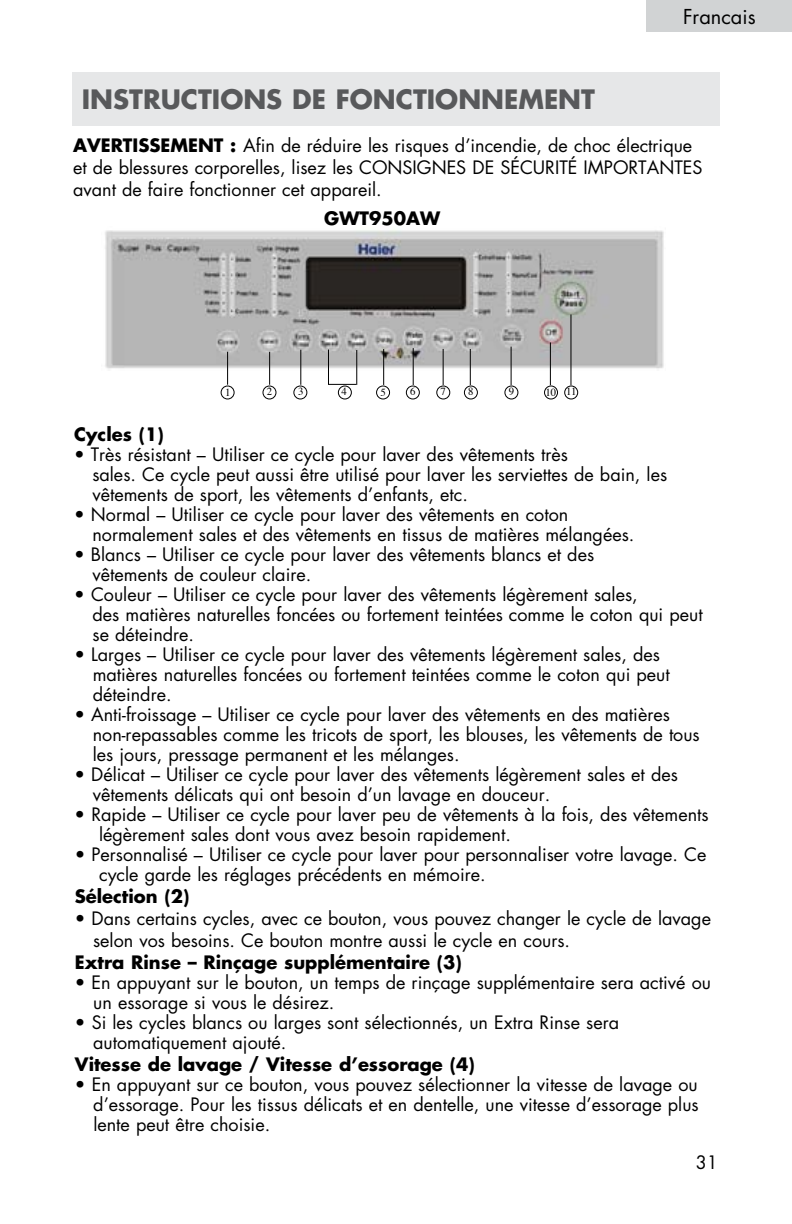
<style>
.page{position:relative;width:792px;height:1224px;background:#fff}
.page>*{position:absolute;margin:0;border:0;box-sizing:border-box;transform-origin:0 0}
.t1{font:700 26px "Futura Std";color:#58595b}
.t2{font:20px "Futura Std";color:#000}
.t3{font:18px/20px "Futura Std";color:#000}
.t4{font:700 18px "Futura Std";color:#000}
.t5{font:10.8px "Times";color:#000}
.s1{font-weight:700}
</style>
<div class="page">
<div style="left:72px;top:72px;width:648px;height:53px;background:#e6e7e8"></div>
<img style="left:105px;top:230px;width:559px;height:141px">
<hr style="left:227px;top:352px;width:1px;height:33px;background:#000">
<hr style="left:269px;top:352px;width:1px;height:33px;background:#000">
<hr style="left:300px;top:350px;width:1px;height:35px;background:#000">
<hr style="left:328px;top:350px;width:1px;height:35px;background:#000">
<hr style="left:356px;top:350px;width:1px;height:35px;background:#000">
<hr style="left:383px;top:349px;width:1px;height:36px;background:#000">
<hr style="left:413px;top:348px;width:1px;height:37px;background:#000">
<hr style="left:443px;top:349px;width:1px;height:36px;background:#000">
<hr style="left:470px;top:349px;width:1px;height:36px;background:#000">
<hr style="left:511px;top:347px;width:1px;height:38px;background:#000">
<hr style="left:550px;top:342px;width:1px;height:43px;background:#000">
<hr style="left:571px;top:314px;width:1px;height:71px;background:#000">
<div style="left:221px;top:386px;width:14px;height:13px;border:1px solid #000;border-radius:50%"></div>
<div style="left:263px;top:386px;width:13px;height:13px;border:1px solid #000;border-radius:50%"></div>
<div style="left:293px;top:386px;width:14px;height:13px;border:1px solid #000;border-radius:50%"></div>
<div style="left:338px;top:386px;width:14px;height:13px;border:1px solid #000;border-radius:50%"></div>
<div style="left:376px;top:386px;width:14px;height:13px;border:1px solid #000;border-radius:50%"></div>
<div style="left:406px;top:386px;width:14px;height:13px;border:1px solid #000;border-radius:50%"></div>
<div style="left:436px;top:386px;width:14px;height:13px;border:1px solid #000;border-radius:50%"></div>
<div style="left:464px;top:386px;width:14px;height:13px;border:1px solid #000;border-radius:50%"></div>
<div style="left:504px;top:386px;width:14px;height:13px;border:1px solid #000;border-radius:50%"></div>
<div style="left:544px;top:386px;width:14px;height:13px;border:1px solid #000;border-radius:50%"></div>
<div style="left:564px;top:386px;width:14px;height:13px;border:1px solid #000;border-radius:50%"></div>
<svg style="left:329px;top:384px;width:27px;height:1px"></svg>
<div style="left:646px;top:0;width:146px;height:32px;background:#d1d3d4"></div>
<h1 class="t1" style="left:82px;top:82px;width:27px">Instructions</h1>
<h1 class="t1" style="left:292px;top:82px;width:64px">de fonctionnement</h1>
<p class="t2" style="left:683px;top:4px;width:74px">Francais</p>
<p class="t3" style="left:73px;top:134px;width:631px;line-height:22px"><span class="s1">AVERTISSEMENT :</span> Afin de réduire les risques d’incendie, de choc électrique et de blessures corporelles, lisez les CONSIGNES DE SÉCURITÉ IMPORTANTES avant de faire fonctionner cet appareil.</p>
<p class="t4" style="left:324px;top:206px;width:118px">GWT950AW</p>
<p class="t5" style="left:225px;top:382px;width:7px">1</p>
<p class="t5" style="left:267px;top:381px;width:7px">2</p>
<p class="t5" style="left:298px;top:382px;width:7px">3</p>
<p class="t5" style="left:341px;top:382px;width:7px">4</p>
<p class="t5" style="left:381px;top:382px;width:7px">5</p>
<p class="t5" style="left:410px;top:382px;width:7px">6</p>
<p class="t5" style="left:440px;top:382px;width:7px">7</p>
<p class="t5" style="left:468px;top:382px;width:7px">8</p>
<p class="t5" style="left:509px;top:382px;width:7px">9</p>
<p class="t5" style="left:546px;top:382px;width:33px">10 11</p>
<p class="t4" style="left:74px;top:422px;width:91px">Cycles (1)</p>
<p class="t3" style="left:92px;top:445px;width:576px;text-indent:-18px">• Très résistant – Utiliser ce cycle pour laver des vêtements très<br>sales. Ce cycle peut aussi être utilisé pour laver les serviettes de bain, les vêtements de sport, les vêtements d’enfants, etc.</p>
<p class="t3" style="left:92px;top:505px;width:543px;text-indent:-18px">• Normal – Utiliser ce cycle pour laver des vêtements en coton normalement sales et des vêtements en tissus de matières mélangées.</p>
<p class="t3" style="left:93px;top:545px;width:503px;text-indent:-18px">• Blancs – Utiliser ce cycle pour laver des vêtements blancs et des vêtements de couleur claire.</p>
<p class="t3" style="left:93px;top:585px;width:612px;text-indent:-18px">• Couleur – Utiliser ce cycle pour laver des vêtements légèrement sales,<br>des matières naturelles foncées ou fortement teintées comme le coton qui peut se déteindre.</p>
<p class="t3" style="left:93px;top:645px;width:579px;text-indent:-18px">• Larges – Utiliser ce cycle pour laver des vêtements légèrement sales, des matières naturelles foncées ou fortement teintées comme le coton qui peut déteindre.</p>
<p class="t3" style="left:93px;top:705px;width:609px;text-indent:-18px">• Anti-froissage – Utiliser ce cycle pour laver des vêtements en des matières non-repassables comme les tricots de sport, les blouses, les vêtements de tous les jours, pressage permanent et les mélanges.</p>
<p class="t3" style="left:93px;top:765px;width:587px;text-indent:-18px">• Délicat – Utiliser ce cycle pour laver des vêtements légèrement sales et des vêtements délicats qui ont besoin d’un lavage en douceur.</p>
<p class="t3" style="left:99px;top:805px;width:611px;text-indent:-24px">• Rapide – Utiliser ce cycle pour laver peu de vêtements à la fois, des vêtements légèrement sales dont vous avez besoin rapidement.</p>
<p class="t3" style="left:99px;top:845px;width:609px;text-indent:-24px">• Personnalisé – Utiliser ce cycle pour laver pour personnaliser votre lavage. Ce cycle garde les réglages précédents en mémoire.</p>
<p class="t4" style="left:75px;top:884px;width:116px">Sélection (2)</p>
<p class="t3" style="left:93px;top:908px;width:619px;line-height:22px;text-indent:-18px">• Dans certains cycles, avec ce bouton, vous pouvez changer le cycle de lavage selon vos besoins. Ce bouton montre aussi le cycle en cours.</p>
<p class="t4" style="left:75px;top:950px;width:389px">Extra Rinse – Rinçage supplémentaire (3)</p>
<p class="t3" style="left:93px;top:973px;width:619px;text-indent:-18px">• En appuyant sur le bouton, un temps de rinçage supplémentaire sera activé ou un essorage si vous le désirez.</p>
<p class="t3" style="left:93px;top:1013px;width:527px;text-indent:-18px">• Si les cycles blancs ou larges sont sélectionnés, un Extra Rinse sera automatiquement ajouté.</p>
<p class="t4" style="left:75px;top:1052px;width:401px">Vitesse de lavage / Vitesse d’essorage (4)</p>
<p class="t3" style="left:93px;top:1075px;width:607px;text-align:justify;text-indent:-18px">• En appuyant sur ce bouton, vous pouvez sélectionner la vitesse de lavage ou d’essorage. Pour les tissus délicats et en dentelle, une vitesse d’essorage plus lente peut être choisie.</p>
<p class="t3" style="left:696px;top:1152px;width:24px">31</p>
</div>
